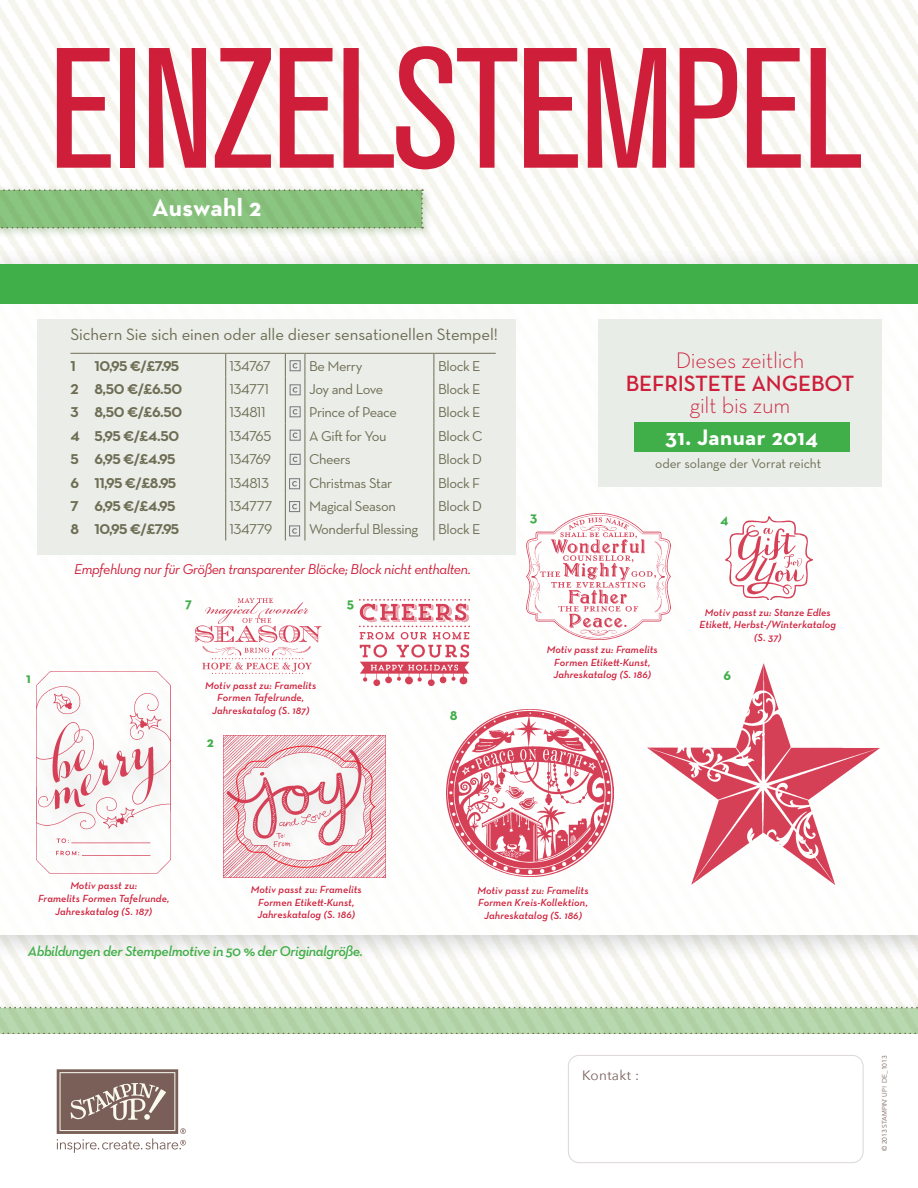
<style>
.page{position:relative;width:918px;height:1188px;background:#fff}
.page>*{position:absolute;margin:0;border:0;box-sizing:border-box;transform-origin:0 0}
.t1{font:condensed 169.5px "Akzidenz Grotesk BQ";letter-spacing:-.02em;color:#ce1e39}
.Coordinating_Product{font:700 25.2px "Neutraface Text";letter-spacing:.01em;color:#fff}
.Coordinating_Product-2{font:300 22.8px "Neutraface Text";letter-spacing:-.01em;color:#ce1e39}
.Coordinating_Product-3{font:700 22.8px "Neutraface Text";letter-spacing:.02em;color:#fff}
.Coordinating_Product-4{font:600 22.5px "Neutraface Text";letter-spacing:-.01em;color:#ce1e39}
.Coordinating_Product-5{font:16.8px "Neutraface Text";letter-spacing:-.005em;color:#6e6e54}
.t2{font:14.55px "Neutraface Text";letter-spacing:-.03em;color:#6e6e54}
.t3{font:700 14.55px "Neutraface Text";letter-spacing:-.055em;color:#6e6e54}
.t4{font:14.55px "Neutraface Text Book Italic Alt";letter-spacing:-.03em;color:#ce1e39}
.t5{font:14.55px "Neutraface Text Demi Italic Alt";letter-spacing:-.03em;color:#40ae49}
.t6{font:700 14.55px "Neutraface Text";color:#40ae49}
.Coordinating_Product-6{font:13.5px "Neutraface Text";letter-spacing:-.005em;color:#6e6e54}
.t7{font:13.5px "Avenir Next";letter-spacing:.025em;color:#795f58}
.t8{font:italic 600 10.5px/12.6px "Neutraface Text";letter-spacing:.01em;color:#ce1e39;text-align:center}
.t9{font:6.6px "Avenir Next";color:#795f58}
</style>
<div class="page">
<div style="left:0;top:247px;width:918px;height:716px;background:#76787b;opacity:.39"></div>
<div style="left:0;top:264px;width:918px;height:671px;background:#fff"></div>
<div style="left:0;top:1002px;width:918px;height:42px;background:#87b079;opacity:.45"></div>
<div style="left:0;top:1008px;width:918px;height:26px;background:#b8d8af"></div>
<svg style="left:2px;top:1033px;width:916px;height:1px"></svg>
<svg style="left:0;top:1007px;width:918px;height:1px"></svg>
<div style="left:0;top:184px;width:433px;height:55px;background:#87b079;opacity:.45"></div>
<svg style="left:0;top:189px;width:423px;height:40px;background:#8bc181"></svg>
<div style="left:0;top:1035px;width:918px;height:153px;background:#fff"></div>
<svg style="left:57px;top:1069px;width:129px;height:84px"></svg>
<div style="left:568px;top:1055px;width:295px;height:108px;border:1px solid #795f58;border-radius:11px"></div>
<div style="left:37px;top:319px;width:479px;height:235px;background:#ebede9"></div>
<div style="left:599px;top:319px;width:283px;height:168px;background:#e8ede8"></div>
<div style="left:634px;top:423px;width:216px;height:29px;background:#40ae49"></div>
<svg style="left:70px;top:353px;width:24px;height:1px"></svg>
<hr style="left:94px;top:353px;width:132px;height:1px;background:#6e6e54">
<hr style="left:226px;top:353px;width:59px;height:1px;background:#6e6e54">
<hr style="left:304px;top:353px;width:130px;height:1px;background:#6e6e54">
<hr style="left:434px;top:353px;width:62px;height:1px;background:#6e6e54">
<svg style="left:225px;top:354px;width:1px;height:186px"></svg>
<svg style="left:433px;top:354px;width:1px;height:186px"></svg>
<div style="left:0;top:264px;width:918px;height:40px;background:#40ae49"></div>
<svg style="left:285px;top:353px;width:20px;height:187px"></svg>
<img style="left:37px;top:671px;width:133px;height:202px">
<img style="left:223px;top:735px;width:163px;height:143px">
<img style="left:526px;top:513px;width:144px;height:127px">
<img style="left:726px;top:517px;width:87px;height:83px">
<img style="left:360px;top:599px;width:109px;height:86px">
<img style="left:196px;top:599px;width:126px;height:74px">
<img style="left:446px;top:709px;width:168px;height:167px">
<img style="left:648px;top:663px;width:232px;height:221px">
<svg style="left:233px;top:746px;width:142px;height:122px"></svg>
<p class="t1" style="left:48px;top:14px;width:815px">EINZELSTEMPEL</p>
<p class="Coordinating_Product" style="left:152px;top:192px;width:111px">Auswahl 2</p>
<p class="t6" style="left:26px;top:668px;width:6px">1</p>
<p class="Coordinating_Product-5" style="left:70px;top:324px;width:429px">Sichern Sie sich einen oder alle dieser sensationellen Stempel!</p>
<p class="t3" style="left:70px;top:357px;width:7px">1</p>
<p class="t3" style="left:94px;top:357px;width:86px">10,95 €/£7.95</p>
<p class="t2" style="left:229px;top:357px;width:43px">134767</p>
<p class="t2" style="left:309px;top:357px;width:55px">Be Merry</p>
<p class="t2" style="left:438px;top:357px;width:44px">Block E</p>
<p class="t3" style="left:70px;top:380px;width:10px">2</p>
<p class="t3" style="left:94px;top:380px;width:89px">8,50 €/£6.50</p>
<p class="t2" style="left:229px;top:380px;width:41px">134771</p>
<p class="t2" style="left:309px;top:380px;width:76px">Joy and Love</p>
<p class="t2" style="left:438px;top:380px;width:44px">Block E</p>
<p class="t3" style="left:70px;top:403px;width:10px">3</p>
<p class="t3" style="left:94px;top:403px;width:89px">8,50 €/£6.50</p>
<p class="t2" style="left:229px;top:403px;width:38px">134811</p>
<p class="t2" style="left:309px;top:403px;width:89px">Prince of Peace</p>
<p class="t2" style="left:438px;top:403px;width:44px">Block E</p>
<p class="t3" style="left:70px;top:427px;width:11px">4</p>
<p class="t3" style="left:94px;top:427px;width:86px">5,95 €/£4.50</p>
<p class="t2" style="left:229px;top:427px;width:43px">134765</p>
<p class="t2" style="left:309px;top:427px;width:79px">A Gift for You</p>
<p class="t2" style="left:438px;top:427px;width:46px">Block C</p>
<p class="t3" style="left:70px;top:450px;width:10px">5</p>
<p class="t3" style="left:94px;top:450px;width:83px">6,95 €/£4.95</p>
<p class="t2" style="left:229px;top:450px;width:43px">134769</p>
<p class="t2" style="left:309px;top:450px;width:43px">Cheers</p>
<p class="t2" style="left:438px;top:450px;width:46px">Block D</p>
<p class="t3" style="left:70px;top:473px;width:10px">6</p>
<p class="t3" style="left:94px;top:473px;width:83px">11,95 €/£8.95</p>
<p class="t2" style="left:229px;top:474px;width:41px">134813</p>
<p class="t2" style="left:309px;top:474px;width:85px">Christmas Star</p>
<p class="t2" style="left:438px;top:474px;width:44px">Block F</p>
<p class="t3" style="left:70px;top:497px;width:10px">7</p>
<p class="t3" style="left:94px;top:497px;width:83px">6,95 €/£4.95</p>
<p class="t2" style="left:229px;top:497px;width:45px">134777</p>
<p class="t2" style="left:309px;top:497px;width:88px">Magical Season</p>
<p class="t2" style="left:438px;top:497px;width:46px">Block D</p>
<p class="t3" style="left:70px;top:520px;width:10px">8</p>
<p class="t3" style="left:94px;top:520px;width:86px">10,95 €/£7.95</p>
<p class="t2" style="left:229px;top:520px;width:44px">134779</p>
<p class="t2" style="left:309px;top:520px;width:111px">Wonderful Blessing</p>
<p class="t2" style="left:438px;top:520px;width:44px">Block E</p>
<p class="t4" style="left:74px;top:560px;width:398px">Empfehlung nur für Größen transparenter Blöcke; Block nicht enthalten.</p>
<p class="t6" style="left:185px;top:594px;width:9px">7</p>
<p class="t8" style="left:205px;top:679px;width:113px">Motiv passt zu: Framelits<br>Formen Tafelrunde,<br>Jahreskatalog (S. 187)</p>
<p class="t6" style="left:207px;top:732px;width:8px">2</p>
<p class="t6" style="left:347px;top:594px;width:9px">5</p>
<p class="t6" style="left:450px;top:706px;width:9px">8</p>
<p class="Coordinating_Product-2" style="left:676px;top:346px;width:130px">Dieses zeitlich</p>
<p class="Coordinating_Product-4" style="left:626px;top:369px;width:230px">BEFRISTETE ANGEBOT</p>
<p class="Coordinating_Product-2" style="left:690px;top:391px;width:102px">gilt bis zum</p>
<p class="Coordinating_Product-3" style="left:665px;top:422px;width:155px">31. Januar 2014</p>
<p class="Coordinating_Product-6" style="left:655px;top:455px;width:168px">oder solange der Vorrat reicht</p>
<p class="t6" style="left:530px;top:507px;width:9px">3</p>
<p class="t6" style="left:720px;top:510px;width:10px">4</p>
<p class="t8" style="left:547px;top:643px;width:113px">Motiv passt zu: Framelits<br>Formen Etikett-Kunst,<br>Jahreskatalog (S. 186)</p>
<p class="t8" style="left:700px;top:606px;width:138px">Motiv passt zu: Stanze Edles<br>Etikett, Herbst-/Winterkatalog (S. 37)</p>
<p class="t6" style="left:723px;top:666px;width:9px">6</p>
<p class="t8" style="left:38px;top:879px;width:133px">Motiv passt zu:<br>Framelits Formen Tafelrunde,<br>Jahreskatalog (S. 187)</p>
<p class="t8" style="left:251px;top:883px;width:113px">Motiv passt zu: Framelits<br>Formen Etikett-Kunst,<br>Jahreskatalog (S. 186)</p>
<p class="t8" style="left:478px;top:884px;width:113px">Motiv passt zu: Framelits<br>Formen Kreis-Kollektion,<br>Jahreskatalog (S. 186)</p>
<p class="t5" style="left:28px;top:942px;width:337px">Abbildungen der Stempelmotive in 50 % der Originalgröße.</p>
<p class="t7" style="left:582px;top:1068px;width:58px">Kontakt :</p>
<p class="t9" style="left:880px;top:1151px;width:98px;rotate:-90deg">© 2013 STAMPIN’ UP! DE_1013</p>
</div>
